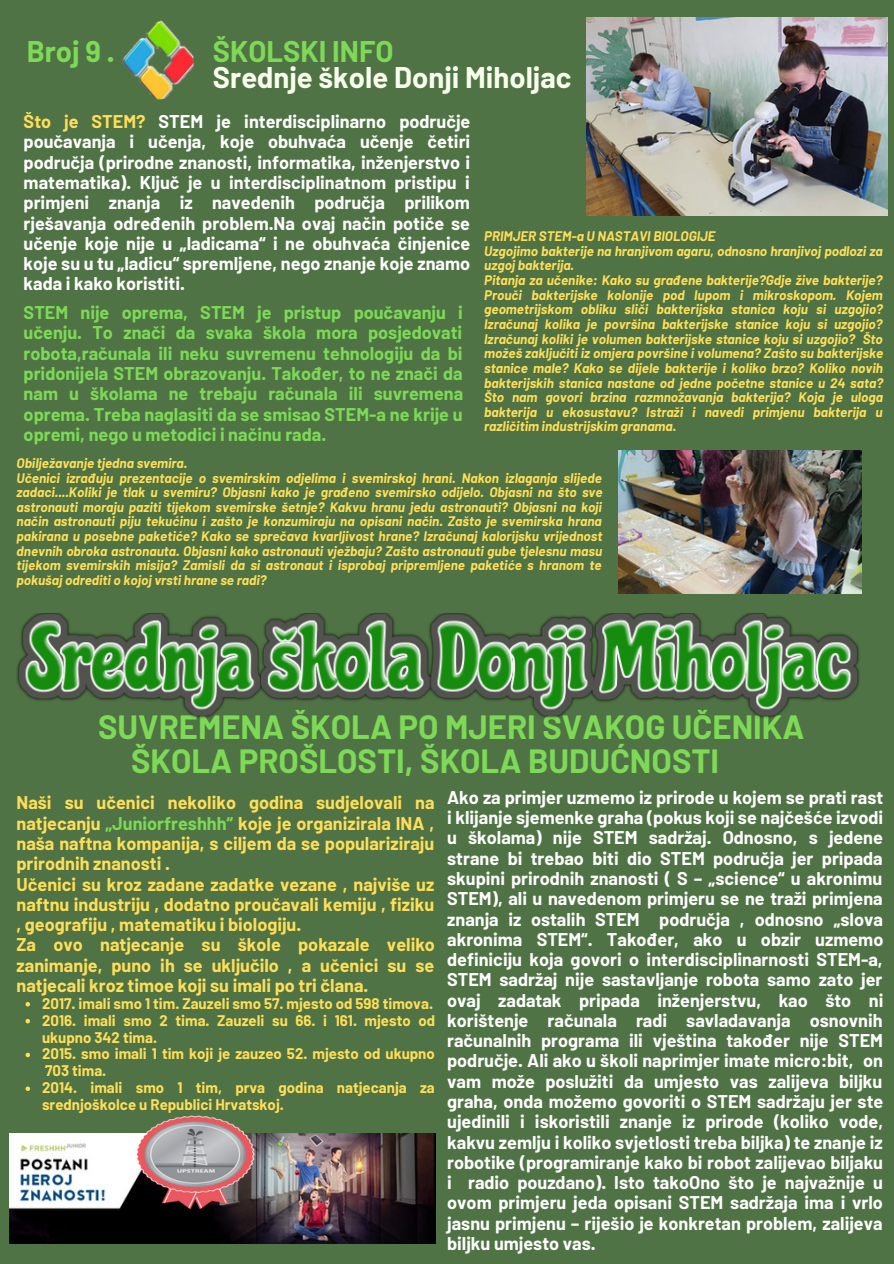
<style>
.page{position:relative;width:894px;height:1264px;background:#fff}
.page>*{position:absolute;margin:0;border:0;box-sizing:border-box;transform-origin:0 0}
.t1{font:700 32.85px "Barlow";color:#7ed957}
.t2{font:700 29.1px "Barlow";color:#f9ffed}
.t3{font:700 29.1px "Barlow";color:#7ed957}
.t4{font:700 18px/20.2px "Barlow";color:#fff;text-align:justify}
.t5{font:700 18px/20.2px "Barlow";color:#ffde59;text-align:justify}
.t6{font:700 18px/20.2px "Barlow";color:#7ed957;text-align:justify}
.t7{font:700 15px/17px "Barlow";color:#ffde59}
.t8{font:italic 700 13.5px/14.7px "Barlow";color:#ffde59;text-align:justify}
.s1{color:#ffde59}
.s2{color:#7ed957}
</style>
<div class="page">
<div style="left:0;top:0;width:893px;height:1263px;background:#4f7344"></div>
<img style="left:17px;top:613px;width:843px;height:105px">
<img style="left:122px;top:20px;width:72px;height:80px">
<img style="left:618px;top:450px;width:242px;height:143px">
<img style="left:586px;top:17px;width:301px;height:198px">
<svg style="left:26px;top:1002px;width:4px;height:4px"></svg>
<svg style="left:26px;top:1019px;width:4px;height:4px"></svg>
<svg style="left:26px;top:1052px;width:4px;height:5px"></svg>
<svg style="left:26px;top:1086px;width:4px;height:4px"></svg>
<img style="left:9px;top:1133px;width:426px;height:109px">
<img style="left:134px;top:1115px;width:121px;height:96px">
<p class="t3" style="left:27px;top:33px;width:89px">Broj 9 .</p>
<p class="t3" style="left:213px;top:33px;width:182px">ŠKOLSKI INFO</p>
<p class="t2" style="left:213px;top:59px;width:360px">Srednje škole Donji Miholjac</p>
<p class="t4" style="left:24px;top:111px;width:448px"><span class="s1">Što je STEM?</span> STEM je interdisciplinarno područje poučavanja i učenja, koje obuhvaća učenje četiri područja (prirodne znanosti, informatika, inženjerstvo i matematika). Ključ je u interdisciplinatnom pristipu i primjeni znanja iz navedenih područja prilikom rješavanja određenih problem.Na ovaj način potiče se učenje koje nije u „ladicama“ i ne obuhvaća činjenice koje su u tu „ladicu“ spremljene, nego znanje koje znamo kada i kako koristiti.</p>
<p class="t6" style="left:24px;top:302px;width:441px">STEM nije oprema, STEM je pristup poučavanju i učenju. To znači da svaka škola mora posjedovati robota,računala ili neku suvremenu tehnologiju da bi pridonijela STEM obrazovanju. Također, to ne znači da nam u školama ne trebaju računala ili suvremena oprema. Treba naglasiti da se smisao STEM-a ne krije u opremi, nego u metodici i načinu rada.</p>
<p class="t8" style="left:17px;top:455px;width:172px">Obilježavanje tjedna svemira.</p>
<p class="t8" style="left:17px;top:470px;width:587px">Učenici izrađuju prezentacije o svemirskim odjelima i svemirskoj hrani. Nakon izlaganja slijede zadaci....Koliki je tlak u svemiru? Objasni kako je građeno svemirsko odijelo. Objasni na što sve astronauti moraju paziti tijekom svemirske šetnje? Kakvu hranu jedu astronauti? Objasni na koji način astronauti piju tekućinu i zašto je konzumiraju na opisani način. Zašto je svemirska hrana pakirana u posebne paketiće? Kako se sprečava kvarljivost hrane? Izračunaj kalorijsku vrijednost dnevnih obroka astronauta. Objasni kako astronauti vježbaju? Zašto astronauti gube tjelesnu masu tijekom svemirskih misija? Zamisli da si astronaut i isprobaj pripremljene paketiće s hranom te pokušaj odrediti o kojoj vrsti hrane se radi?</p>
<p class="t8" style="left:484px;top:228px;width:233px">PRIMJER STEM-a U NASTAVI BIOLOGIJE</p>
<p class="t8" style="left:484px;top:243px;width:400px">Uzgojimo bakterije na hranjivom agaru, odnosno hranjivoj podlozi za uzgoj bakterija.</p>
<p class="t8" style="left:484px;top:272px;width:400px">Pitanja za učenike: Kako su građene bakterije?Gdje žive bakterije?<br>Prouči bakterijske kolonije pod lupom i mikroskopom. Kojem geometrijskom obliku sliči bakterijska stanica koju si uzgojio?<br>Izračunaj kolika je površina bakterijske stanice koju si uzgojio?<br>Izračunaj koliki je volumen bakterijske stanice koju si uzgojio? Što možeš zaključiti iz omjera površine i volumena? Zašto su bakterijske stanice male? Kako se dijele bakterije i koliko brzo? Koliko novih bakterijskih stanica nastane od jedne početne stanice u 24 sata?<br>Što nam govori brzina razmnožavanja bakterija? Koja je uloga bakterija u ekosustavu? Istraži i navedi primjenu bakterija u različitim industrijskim granama.</p>
<p class="t1" style="left:98px;top:705px;width:707px">SUVREMENA ŠKOLA PO MJERI SVAKOG UČENIKA</p>
<p class="t1" style="left:131px;top:740px;width:589px">ŠKOLA PROŠLOSTI, ŠKOLA BUDUĆNOSTI</p>
<p class="t4" style="left:447px;top:786px;width:437px">Ako za primjer uzmemo iz prirode u kojem se prati rast i klijanje sjemenke graha (pokus koji se najčešće izvodi u školama) nije STEM sadržaj. Odnosno, s jedene strane bi trebao biti dio STEM područja jer pripada skupini prirodnih znanosti ( S – „science“ u akronimu STEM), ali u navedenom primjeru se ne traži primjena znanja iz ostalih STEM područja , odnosno „slova akronima STEM“. Također, ako u obzir uzmemo definiciju koja govori o interdisciplinarnosti STEM-a, STEM sadržaj nije sastavljanje robota samo zato jer ovaj zadatak pripada inženjerstvu, kao što ni korištenje računala radi savladavanja osnovnih računalnih programa ili vještina također nije STEM područje. Ali ako u školi naprimjer imate micro:bit, on vam može poslužiti da umjesto vas zalijeva biljku graha, onda možemo govoriti o STEM sadržaju jer ste ujedinili i iskoristili znanje iz prirode (koliko vode, kakvu zemlju i koliko svjetlosti treba biljka) te znanje iz robotike (programiranje kako bi robot zalijevao biljaku i radio pouzdano). Isto takoOno što je najvažnije u ovom primjeru jeda opisani STEM sadržaja ima i vrlo jasnu primjenu – riješio je konkretan problem, zalijeva biljku umjesto vas.</p>
<p class="t5" style="left:17px;top:792px;width:419px">Naši su učenici nekoliko godina sudjelovali na natjecanju <span class="s2">„Juniorfreshhh“</span> koje je organizirala INA , naša naftna kompanija, s ciljem da se populariziraju prirodnih znanosti .</p>
<p class="t5" style="left:17px;top:873px;width:419px">Učenici su kroz zadane zadatke vezane , najviše uz naftnu industriju , dodatno proučavali kemiju , fiziku , geografiju , matematiku i biologiju.</p>
<p class="t5" style="left:17px;top:934px;width:420px">Za ovo natjecanje su škole pokazale veliko zanimanje, puno ih se uključilo , a učenici su se natjecali kroz timoe koji su imali po tri člana.</p>
<p class="t7" style="left:42px;top:994px;width:392px">2017. imali smo 1 tim. Zauzeli smo 57. mjesto od 598 timova.</p>
<p class="t7" style="left:42px;top:1011px;width:394px">2016. imali smo 2 tima. Zauzeli su 66. i 161. mjesto od ukupno 342 tima.</p>
<p class="t7" style="left:42px;top:1044px;width:394px">2015. smo imali 1 tim koji je zauzeo 52. mjesto od ukupno<br>703 tima.</p>
<p class="t7" style="left:42px;top:1078px;width:394px">2014. imali smo 1 tim, prva godina natjecanja za srednjoškolce u Republici Hrvatskoj.</p>
</div>
